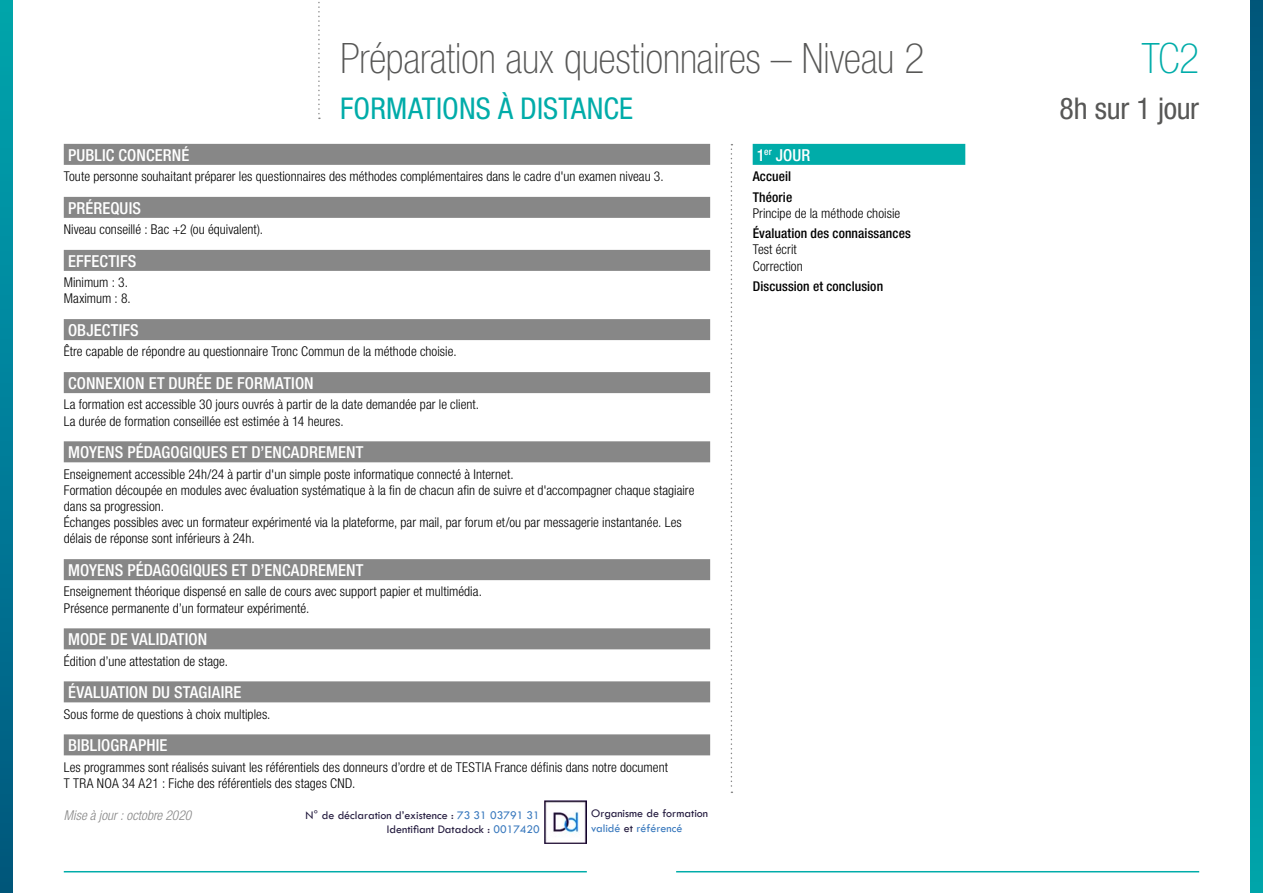
<style>
.page{position:relative;width:1263px;height:893px;background:#fff}
.page>*{position:absolute;margin:0;border:0;box-sizing:border-box;transform-origin:0 0}
.Titre_Formation__G{font:100 condensed 42px "Helvetica Neue LT Std";letter-spacing:-.005em;color:#575756}
.Code_Formation_FD{font:100 condensed 42px "Helvetica Neue LT Std";color:#00aca9}
.Sous-titre_FD{font:condensed 30px "Helvetica Neue LT Std";letter-spacing:.005em;color:#00aca9}
.Heure___Jour{font:condensed 30px "Helvetica Neue LT Std";letter-spacing:-.01em;color:#575756}
.Filet_gris_colonne{font:500 condensed 16.5px "Helvetica Neue LT Std";letter-spacing:.005em;color:#fff}
.Filet_couleur___text{font:500 condensed 16.5px "Helvetica Neue LT Std";color:#fff}
.Texte_courant{font:300 condensed 13.5px/16.2px "Helvetica Neue LT Std";letter-spacing:.005em;color:#000}
.Petit_titre_gras{font:500 condensed 13.5px "Helvetica Neue LT Std";letter-spacing:.01em;color:#000}
.t1{font:italic 300 condensed 13.5px "Helvetica Neue LT Std";letter-spacing:.005em;color:#878787}
.t2{font:12px/14.4px "Tw Cen";color:#22193d;text-align:right}
.s1{color:#3878bd}
</style>
<div class="page">
<svg style="left:318px;top:2px;width:2px;height:117px"></svg>
<svg style="left:731px;top:144px;width:1px;height:649px"></svg>
<svg style="left:1250px;top:0;width:13px;height:893px;background:#007d97"></svg>
<svg style="left:0;top:0;width:13px;height:893px;background:#007d97"></svg>
<hr style="left:676px;top:871px;width:523px;height:1px;background:#00aca9">
<hr style="left:64px;top:871px;width:523px;height:1px;background:#00aca9">
<img style="left:544px;top:800px;width:43px;height:43px">
<div style="left:64px;top:144px;width:646px;height:21px;background:#878787"></div>
<div style="left:64px;top:197px;width:646px;height:21px;background:#878787"></div>
<div style="left:64px;top:250px;width:646px;height:21px;background:#878787"></div>
<div style="left:64px;top:319px;width:646px;height:21px;background:#878787"></div>
<div style="left:64px;top:372px;width:646px;height:21px;background:#878787"></div>
<div style="left:64px;top:441px;width:646px;height:21px;background:#878787"></div>
<div style="left:64px;top:559px;width:646px;height:21px;background:#878787"></div>
<div style="left:64px;top:628px;width:646px;height:21px;background:#878787"></div>
<div style="left:64px;top:681px;width:646px;height:21px;background:#878787"></div>
<div style="left:64px;top:734px;width:646px;height:21px;background:#878787"></div>
<div style="left:753px;top:144px;width:212px;height:21px;background:#00aca9"></div>
<p class="Titre_Formation__G" style="left:340px;top:34px;width:586px">Préparation aux questionnaires – Niveau 2</p>
<p class="Sous-titre_FD" style="left:340px;top:91px;width:294px">FORMATIONS À DISTANCE</p>
<p class="Filet_gris_colonne" style="left:68px;top:145px;width:123px">PUBLIC CONCERNÉ</p>
<p class="Texte_courant" style="left:64px;top:168px;width:601px">Toute personne souhaitant préparer les questionnaires des méthodes complémentaires dans le cadre d'un examen niveau 3.</p>
<p class="Filet_gris_colonne" style="left:68px;top:198px;width:74px">PRÉREQUIS</p>
<p class="Texte_courant" style="left:64px;top:221px;width:201px">Niveau conseillé : Bac +2 (ou équivalent).</p>
<p class="Filet_gris_colonne" style="left:68px;top:251px;width:70px">EFFECTIFS</p>
<p class="Texte_courant" style="left:64px;top:274px;width:66px">Minimum : 3.</p>
<p class="Texte_courant" style="left:64px;top:290px;width:69px">Maximum : 8.</p>
<p class="Filet_gris_colonne" style="left:68px;top:320px;width:72px">OBJECTIFS</p>
<p class="Texte_courant" style="left:64px;top:343px;width:394px">Être capable de répondre au questionnaire Tronc Commun de la méthode choisie.</p>
<p class="Filet_gris_colonne" style="left:68px;top:373px;width:247px">CONNEXION ET DURÉE DE FORMATION</p>
<p class="Texte_courant" style="left:64px;top:396px;width:417px">La formation est accessible 30 jours ouvrés à partir de la date demandée par le client.</p>
<p class="Texte_courant" style="left:64px;top:413px;width:281px">La durée de formation conseillée est estimée à 14 heures.</p>
<p class="Filet_gris_colonne" style="left:68px;top:442px;width:297px">MOYENS PÉDAGOGIQUES ET D’ENCADREMENT</p>
<p class="Texte_courant" style="left:64px;top:466px;width:451px">Enseignement accessible 24h/24 à partir d'un simple poste informatique connecté à Internet.</p>
<p class="Texte_courant" style="left:64px;top:482px;width:632px">Formation découpée en modules avec évaluation systématique à la fin de chacun afin de suivre et d'accompagner chaque stagiaire dans sa progression.</p>
<p class="Texte_courant" style="left:64px;top:514px;width:619px">Échanges possibles avec un formateur expérimenté via la plateforme, par mail, par forum et/ou par messagerie instantanée. Les délais de réponse sont inférieurs à 24h.</p>
<p class="Filet_gris_colonne" style="left:68px;top:560px;width:297px">MOYENS PÉDAGOGIQUES ET D’ENCADREMENT</p>
<p class="Texte_courant" style="left:64px;top:583px;width:420px">Enseignement théorique dispensé en salle de cours avec support papier et multimédia.</p>
<p class="Texte_courant" style="left:64px;top:600px;width:247px">Présence permanente d’un formateur expérimenté.</p>
<p class="Filet_gris_colonne" style="left:68px;top:629px;width:141px">MODE DE VALIDATION</p>
<p class="Texte_courant" style="left:64px;top:653px;width:166px">Édition d’une attestation de stage.</p>
<p class="Filet_gris_colonne" style="left:68px;top:682px;width:175px">ÉVALUATION DU STAGIAIRE</p>
<p class="Texte_courant" style="left:64px;top:706px;width:208px">Sous forme de questions à choix multiples.</p>
<p class="Filet_gris_colonne" style="left:68px;top:735px;width:101px">BIBLIOGRAPHIE</p>
<p class="Texte_courant" style="left:64px;top:759px;width:606px">Les programmes sont réalisés suivant les référentiels des donneurs d’ordre et de TESTIA France définis dans notre document</p>
<p class="Texte_courant" style="left:64px;top:775px;width:293px">T TRA NOA 34 A21 : Fiche des référentiels des stages CND.</p>
<p class="t1" style="left:64px;top:807px;width:129px">Mise à jour : octobre 2020</p>
<p class="t2" style="left:306px;top:808px;width:236px">N° de déclaration d’existence : <span class="s1">73 31 03791 31<br></span>Identifiant Datadock : <span class="s1">0017420</span></p>
<p class="t2" style="left:591px;top:806px;width:119px;text-align:left">Organisme de formation <span class="s1">validé</span> et <span class="s1">référencé</span></p>
<p class="Filet_couleur___text" style="left:757px;top:145px;width:55px">1<sup>er</sup> JOUR</p>
<p class="Petit_titre_gras" style="left:753px;top:168px;width:40px">Accueil</p>
<p class="Petit_titre_gras" style="left:753px;top:189px;width:41px">Théorie</p>
<p class="Texte_courant" style="left:753px;top:205px;width:149px">Principe de la méthode choisie</p>
<p class="Petit_titre_gras" style="left:753px;top:225px;width:160px">Évaluation des connaissances</p>
<p class="Texte_courant" style="left:753px;top:241px;width:46px">Test écrit</p>
<p class="Texte_courant" style="left:753px;top:258px;width:52px">Correction</p>
<p class="Petit_titre_gras" style="left:753px;top:278px;width:132px">Discussion et conclusion</p>
<p class="Code_Formation_FD" style="left:1142px;top:34px;width:59px">TC2</p>
<p class="Heure___Jour" style="left:1059px;top:91px;width:141px">8h sur 1 jour</p>
</div>
